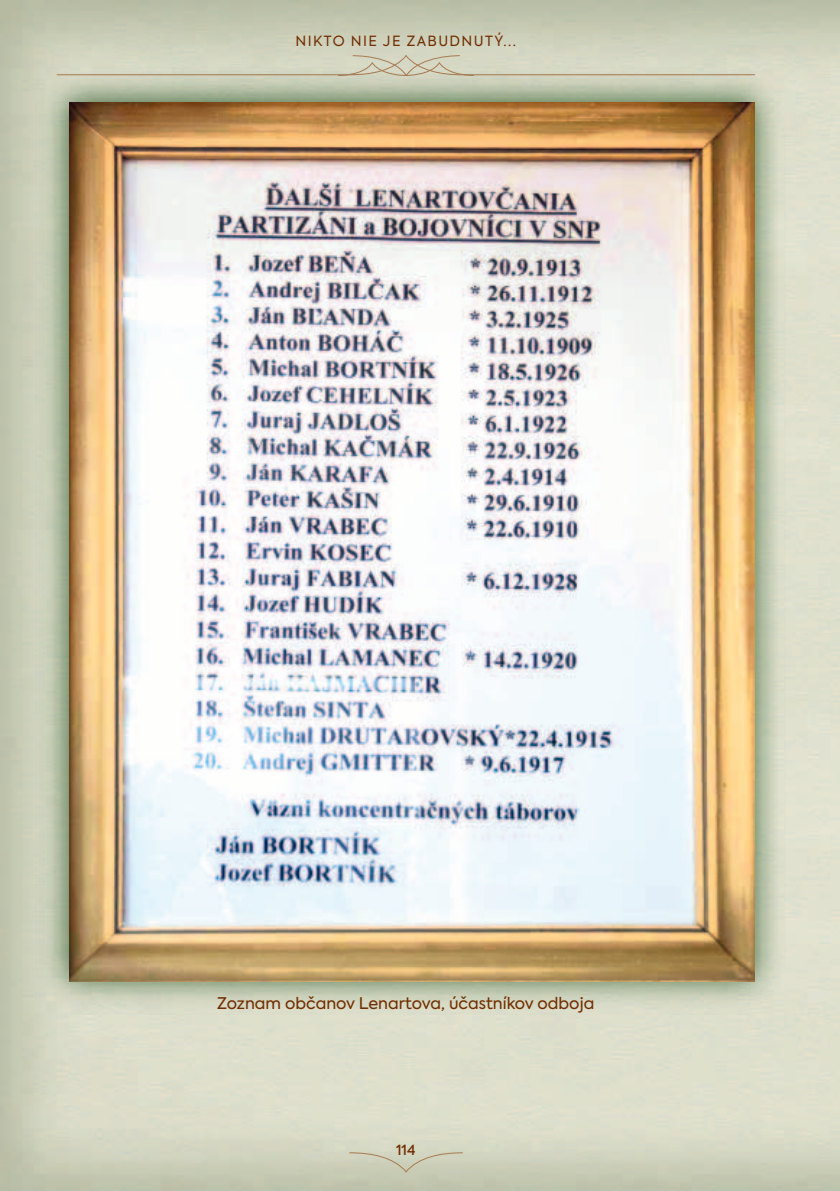
<style>
.page{position:relative;width:840px;height:1191px;background:#fff}
.page>*{position:absolute;margin:0;border:0;box-sizing:border-box;transform-origin:0 0}
.t1{font:16px "Axiforma";color:#712e00}
.t2{font:14px "Axiforma";letter-spacing:.1em;color:#712e00}
.t3{font:500 14px "Axiforma";color:#712e00}
</style>
<div class="page">
<svg style="left:348px;top:1151px;width:115px;height:22px;background:#cbcbb5"></svg>
<div style="left:56px;top:54px;width:699px;height:14px;background:#d5d8c4"></div>
<img style="left:36px;top:68px;width:752px;height:946px">
<img style="left:69px;top:102px;width:685px;height:880px">
<p class="t2" style="left:295px;top:36px;width:222px">NIKTO NIE JE ZABUDNUTÝ...</p>
<p class="t1" style="left:217px;top:997px;width:379px">Zoznam občanov Lenartova, účastníkov odboja</p>
<p class="t3" style="left:396px;top:1141px;width:21px">114</p>
</div>
